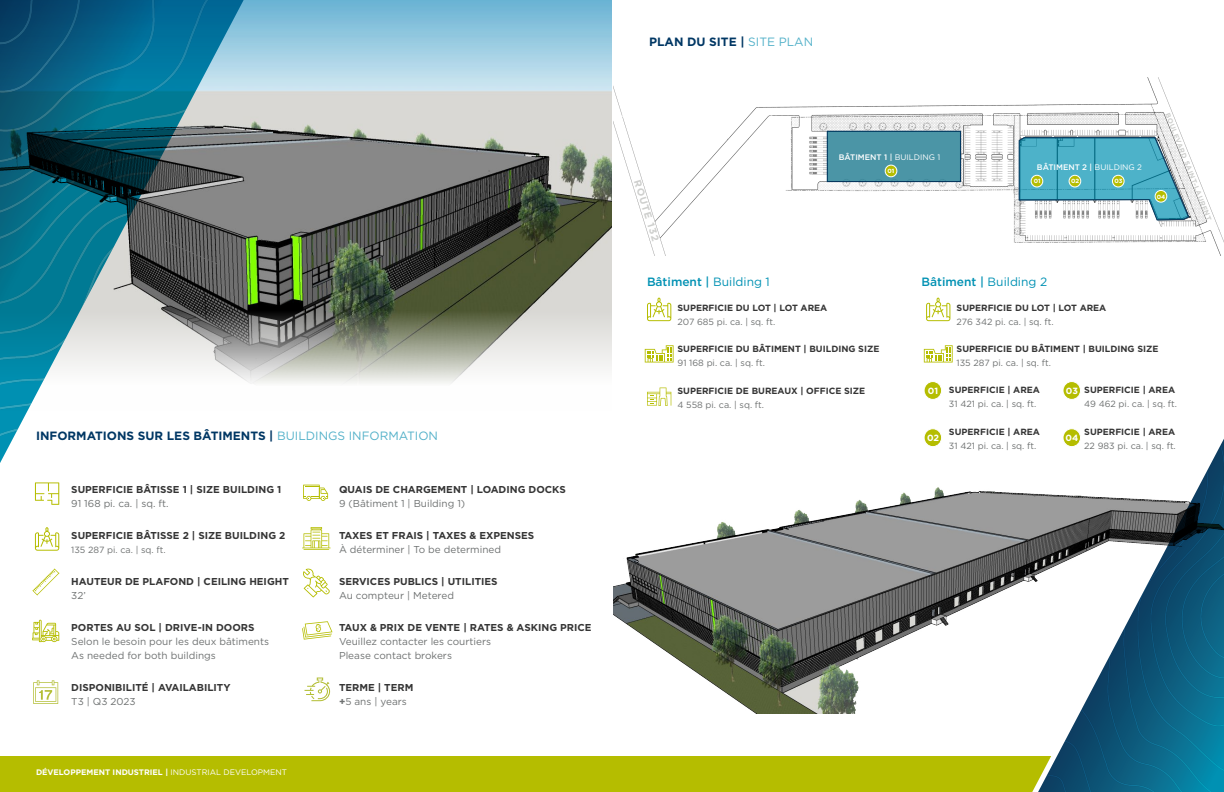
<style>
.page{position:relative;width:1224px;height:792px;background:#fff}
.page>*{position:absolute;margin:0;border:0;box-sizing:border-box;transform-origin:0 0}
.t1{font:700 12px "Gotham";color:#003764}
.t2{font:500 12px "Gotham";color:#0091b3}
.t3{font:700 10px/14px "Gotham";color:#353535}
.t4{font:10px/14px "Gotham";color:#6e7171}
.t5{font:700 10px "Gotham";color:#cecfcd}
.t6{font:700 9px "Gotham";color:#353535}
.t7{font:9px "Gotham";color:#6e7171}
.t8{font:700 9px "Gotham";letter-spacing:-.005em;color:#fff}
.t9{font:700 8px "Gotham";color:#fff}
.t10{font:500 8px "Gotham";color:#fff}
.t11{font:700 7px "Gotham";color:#cecfcd}
.t12{font:700 6px "Gotham";letter-spacing:-.005em;color:#fff}
.s1{font-weight:400;color:#53b1c9}
.s2{font-weight:400}
.s3{color:#6e7171}
.s4{font-weight:400;color:#6e7171}
</style>
<div class="page">
<img style="left:613px;top:487px;width:401px;height:226px">
<div style="left:0;top:756px;width:1014px;height:36px;background:#b5bd00"></div>
<img style="left:253px;top:0;width:359px;height:384px">
<img style="left:0;top:0;width:253px;height:463px">
<img style="left:1014px;top:428px;width:210px;height:364px">
<img style="left:613px;top:78px;width:611px;height:178px">
<svg style="left:33px;top:569px;width:26px;height:26px"></svg>
<svg style="left:303px;top:568px;width:27px;height:29px"></svg>
<svg style="left:35px;top:482px;width:24px;height:23px"></svg>
<svg style="left:32px;top:620px;width:27px;height:22px"></svg>
<svg style="left:303px;top:485px;width:25px;height:16px"></svg>
<svg style="left:302px;top:527px;width:29px;height:23px"></svg>
<svg style="left:302px;top:621px;width:31px;height:19px"></svg>
<div style="left:828px;top:131px;width:133px;height:50px;background:#4b95a6"></div>
<div style="left:827px;top:131px;width:134px;height:51px;border:1px solid #003660"></div>
<div style="left:885px;top:165px;width:12px;height:12px;background:#b5bd00;border-radius:50%"></div>
<div style="left:885px;top:165px;width:12px;height:12px;border:1px solid #fff;border-radius:50%"></div>
<svg style="left:1018px;top:112px;width:195px;height:109px"></svg>
<svg style="left:647px;top:297px;width:24px;height:24px"></svg>
<svg style="left:645px;top:345px;width:29px;height:18px"></svg>
<svg style="left:647px;top:388px;width:24px;height:18px"></svg>
<svg style="left:926px;top:297px;width:24px;height:24px"></svg>
<svg style="left:924px;top:345px;width:29px;height:18px"></svg>
<div style="left:924px;top:382px;width:18px;height:17px;background:#b5bd00;border-radius:50%"></div>
<div style="left:924px;top:381px;width:18px;height:19px;border:1px solid #fff;border-radius:50%"></div>
<div style="left:1063px;top:382px;width:18px;height:17px;background:#b5bd00;border-radius:50%"></div>
<div style="left:1063px;top:381px;width:18px;height:19px;border:1px solid #fff;border-radius:50%"></div>
<div style="left:924px;top:429px;width:18px;height:18px;background:#b5bd00;border-radius:50%"></div>
<div style="left:924px;top:429px;width:18px;height:18px;border:1px solid #fff;border-radius:50%"></div>
<div style="left:1063px;top:429px;width:18px;height:18px;background:#b5bd00;border-radius:50%"></div>
<div style="left:1063px;top:429px;width:18px;height:18px;border:1px solid #fff;border-radius:50%"></div>
<svg style="left:35px;top:527px;width:24px;height:24px"></svg>
<svg style="left:33px;top:680px;width:25px;height:24px"></svg>
<svg style="left:305px;top:678px;width:25px;height:23px"></svg>
<p class="t1" style="left:36px;top:428px;width:404px">INFORMATIONS SUR LES BÂTIMENTS | <span class="s1">BUILDINGS INFORMATION</span></p>
<p class="t3" style="left:71px;top:482px;width:212px">SUPERFICIE BÂTISSE 1 | SIZE BUILDING 1</p>
<p class="t4" style="left:71px;top:496px;width:99px">91 168 pi. ca. | sq. ft.</p>
<p class="t3" style="left:71px;top:528px;width:216px">SUPERFICIE BÂTISSE 2 | SIZE BUILDING 2</p>
<p class="t7" style="left:71px;top:544px;width:96px">135 287 pi. ca. | sq. ft.</p>
<p class="t3" style="left:71px;top:574px;width:219px">HAUTEUR DE PLAFOND | CEILING HEIGHT</p>
<p class="t4" style="left:71px;top:588px;width:16px">32’</p>
<p class="t3" style="left:71px;top:620px;width:185px">PORTES AU SOL | DRIVE-IN DOORS</p>
<p class="t4" style="left:71px;top:634px;width:199px">Selon le besoin pour les deux bâtiments<br>As needed for both buildings</p>
<p class="t3" style="left:71px;top:680px;width:161px">DISPONIBILITÉ | AVAILABILITY</p>
<p class="t4" style="left:71px;top:694px;width:66px">T3 | Q3 2023</p>
<p class="t9" style="left:36px;top:766px;width:253px">DÉVELOPPEMENT INDUSTRIEL | <span class="s2">INDUSTRIAL DEVELOPMENT</span></p>
<p class="t3" style="left:339px;top:482px;width:228px">QUAIS DE CHARGEMENT | LOADING DOCKS</p>
<p class="t4" style="left:339px;top:496px;width:128px">9 (Bâtiment 1 | Building 1)</p>
<p class="t3" style="left:339px;top:528px;width:197px">TAXES ET FRAIS | TAXES &amp; EXPENSES</p>
<p class="t4" style="left:339px;top:542px;width:164px">À déterminer | To be determined</p>
<p class="t3" style="left:339px;top:574px;width:160px">SERVICES PUBLICS | UTILITIES</p>
<p class="t4" style="left:339px;top:588px;width:116px">Au compteur | Metered</p>
<p class="t3" style="left:339px;top:620px;width:254px">TAUX &amp; PRIX DE VENTE | RATES &amp; ASKING PRICE</p>
<p class="t4" style="left:339px;top:634px;width:154px">Veuillez contacter les courtiers<br>Please contact brokers</p>
<p class="t3" style="left:339px;top:680px;width:76px">TERME | TERM <span class="s3">+</span><span class="s4">5 ans | years</span></p>
<p class="t1" style="left:649px;top:34px;width:165px">PLAN DU SITE | <span class="s1">SITE PLAN</span></p>
<p class="t5" style="left:644px;top:178px;width:65px;rotate:73deg">ROUTE 132</p>
<p class="t10" style="left:839px;top:152px;width:103px">BÂTIMENT 1 | <span class="s2">BUILDING 1</span></p>
<p class="t12" style="left:888px;top:167px;width:8px">01</p>
<p class="t10" style="left:1037px;top:162px;width:107px">BÂTIMENT 2 | <span class="s2">BUILDING 2</span></p>
<p class="t12" style="left:1034px;top:177px;width:8px">01</p>
<p class="t12" style="left:1071px;top:177px;width:10px">02</p>
<p class="t12" style="left:1114px;top:177px;width:10px">03</p>
<p class="t2" style="left:647px;top:274px;width:124px">Bâtiment | <span class="s2">Building 1</span></p>
<p class="t2" style="left:921px;top:274px;width:127px">Bâtiment | <span class="s2">Building 2</span></p>
<p class="t11" style="left:1171px;top:112px;width:117px;rotate:68deg">BOULEVARD SAINT-LAURENT</p>
<p class="t12" style="left:1157px;top:193px;width:10px">04</p>
<p class="t6" style="left:678px;top:301px;width:151px">SUPERFICIE DU LOT | LOT AREA</p>
<p class="t7" style="left:678px;top:316px;width:99px">207 685 pi. ca. | sq. ft.</p>
<p class="t6" style="left:678px;top:343px;width:203px">SUPERFICIE DU BÂTIMENT | BUILDING SIZE</p>
<p class="t7" style="left:678px;top:357px;width:89px">91 168 pi. ca. | sq. ft.</p>
<p class="t6" style="left:678px;top:384px;width:189px">SUPERFICIE DE BUREAUX | OFFICE SIZE</p>
<p class="t7" style="left:678px;top:399px;width:88px">4 558 pi. ca. | sq. ft.</p>
<p class="t6" style="left:957px;top:301px;width:151px">SUPERFICIE DU LOT | LOT AREA</p>
<p class="t7" style="left:957px;top:316px;width:99px">276 342 pi. ca. | sq. ft.</p>
<p class="t6" style="left:957px;top:343px;width:203px">SUPERFICIE DU BÂTIMENT | BUILDING SIZE</p>
<p class="t7" style="left:957px;top:357px;width:96px">135 287 pi. ca. | sq. ft.</p>
<p class="t6" style="left:949px;top:384px;width:93px">SUPERFICIE | AREA</p>
<p class="t7" style="left:949px;top:398px;width:89px">31 421 pi. ca. | sq. ft.</p>
<p class="t6" style="left:949px;top:425px;width:93px">SUPERFICIE | AREA</p>
<p class="t7" style="left:949px;top:440px;width:89px">31 421 pi. ca. | sq. ft.</p>
<p class="t6" style="left:1084px;top:384px;width:93px">SUPERFICIE | AREA</p>
<p class="t7" style="left:1084px;top:398px;width:94px">49 462 pi. ca. | sq. ft.</p>
<p class="t6" style="left:1084px;top:425px;width:93px">SUPERFICIE | AREA</p>
<p class="t7" style="left:1084px;top:440px;width:93px">22 983 pi. ca. | sq. ft.</p>
<p class="t8" style="left:928px;top:385px;width:12px">01</p>
<p class="t8" style="left:1066px;top:385px;width:14px">03</p>
<p class="t8" style="left:927px;top:432px;width:14px">02</p>
<p class="t8" style="left:1066px;top:432px;width:14px">04</p>
</div>
